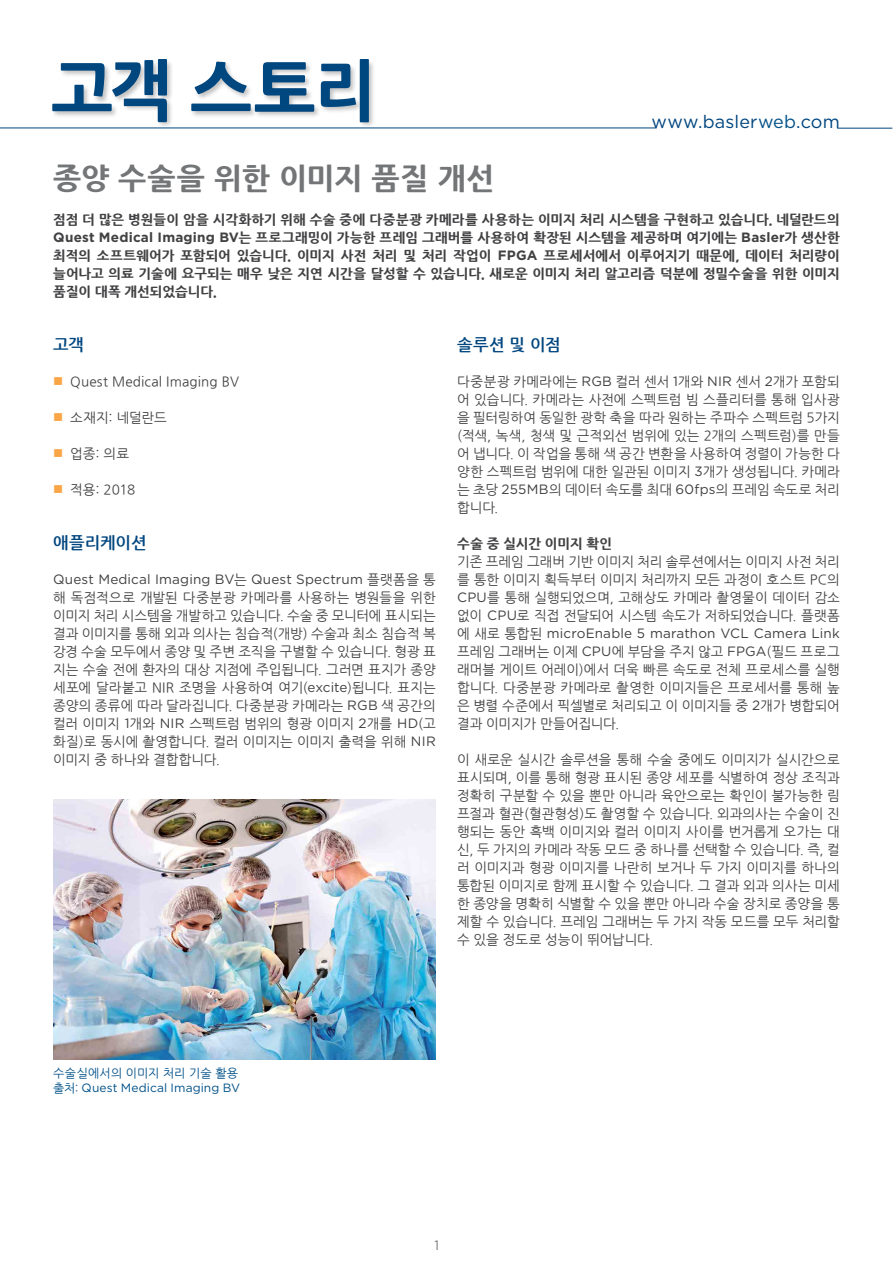
<style>
.page{position:relative;width:893px;height:1263px;background:#fff}
.page>*{position:absolute;margin:0;border:0;box-sizing:border-box;transform-origin:0 0}
.t1{font:800 66px "Nanum Gothic";color:#00467f}
.t2{font:800 30px "Nanum Gothic";letter-spacing:-.005em;color:#737577}
.t3{font:18px "Gotham";letter-spacing:.01em;color:#00467f}
.t4{font:700 16.5px "Nanum Gothic";letter-spacing:-.005em;color:#00467f}
.t5{font:13.5px/18px "Nanum Gothic";color:#414042;text-align:justify}
.t6{font:800 13.5px/18px "Nanum Gothic";color:#414042;text-align:justify}
.t7{font:13.5px "Gotham";letter-spacing:.01em;color:#414042}
.t8{font:300 13.5px "Gotham";color:#414042}
.t9{font:12px "Gotham";letter-spacing:.005em;color:#005188}
.t10{font:12px "Nanum Gothic";letter-spacing:.01em;color:#005188}
.s1{color:#005188}
.s2{font-family:"Gotham";font-weight:700}
.s3{font-family:"Nanum Gothic"}
.s4{font-family:"Gotham"}
</style>
<div class="page">
<hr style="left:837px;top:128px;width:55px;height:1px;background:#00467f">
<hr style="left:0;top:128px;width:657px;height:1px;background:#00467f">
<div style="left:51px;top:59px;width:325px;height:69px;background:#000;opacity:.25"></div>
<img style="left:53px;top:800px;width:383px;height:259px">
<h1 class="t1" style="left:51px;top:55px;width:327px">고객 스토리</h1>
<h3 class="t3" style="left:651px;top:110px;width:190px">www.basler<span class="s1">web</span>.com</h3>
<h2 class="t2" style="left:53px;top:162px;width:443px">종양 수술을 위한 이미지 품질 개선</h2>
<p class="t6" style="left:53px;top:211px;width:788px">점점 더 많은 병원들이 암을 시각화하기 위해 수술 중에 다중분광 카메라를 사용하는 이미지 처리 시스템을 구현하고 있습니다. 네덜란드의 <span class="s2">Quest Medical Imaging BV</span>는 프로그래밍이 가능한 프레임 그래버를 사용하여 확장된 시스템을 제공하며 여기에는 <span class="s2">Basler</span>가 생산한 최적의 소프트웨어가 포함되어 있습니다. 이미지 사전 처리 및 처리 작업이 <span class="s2">FPGA</span> 프로세서에서 이루어지기 때문에, 데이터 처리량이 늘어나고 의료 기술에 요구되는 매우 낮은 지연 시간을 달성할 수 있습니다. 새로운 이미지 처리 알고리즘 덕분에 정밀수술을 위한 이미지 품질이 대폭 개선되었습니다.</p>
<p class="t4" style="left:53px;top:336px;width:32px">고객</p>
<p class="t5" style="left:70px;top:373px;width:170px">Quest Medical Imaging BV</p>
<p class="t5" style="left:70px;top:409px;width:98px">소재지: 네덜란드</p>
<p class="t5" style="left:70px;top:445px;width:60px">업종: 의료</p>
<p class="t5" style="left:70px;top:481px;width:67px">적용: 2018</p>
<p class="t4" style="left:53px;top:534px;width:95px">애플리케이션</p>
<p class="t7" style="left:53px;top:570px;width:384px">Quest Medical Imaging BV<span class="s3">는</span> Quest Spectrum <span class="s3">플랫폼을 통</span></p>
<p class="t5" style="left:53px;top:589px;width:384px">해 독점적으로 개발된 다중분광 카메라를 사용하는 병원들을 위한 이미지 처리 시스템을 개발하고 있습니다. 수술 중 모니터에 표시되는 결과 이미지를 통해 외과 의사는 침습적(개방) 수술과 최소 침습적 복 강경 수술 모두에서 종양 및 주변 조직을 구별할 수 있습니다. 형광 표 지는 수술 전에 환자의 대상 지점에 주입됩니다. 그러면 표지가 종양 세포에 달라붙고 NIR 조명을 사용하여 여기(<span class="s4">excite</span>)됩니다. 표지는 종양의 종류에 따라 달라집니다. 다중분광 카메라는 <span class="s4">RGB</span> 색 공간의 컬러 이미지 <span class="s4">1</span>개와 <span class="s4">NIR</span> 스펙트럼 범위의 형광 이미지 <span class="s4">2</span>개를 <span class="s4">HD</span>(고 화질)로 동시에 촬영합니다. 컬러 이미지는 이미지 출력을 위해 <span class="s4">NIR </span>이미지 중 하나와 결합합니다.</p>
<p class="t4" style="left:457px;top:336px;width:105px">솔루션 및 이점</p>
<p class="t5" style="left:457px;top:373px;width:384px">다중분광 카메라에는 <span class="s4">RGB</span> 컬러 센서 <span class="s4">1</span>개와 <span class="s4">NIR</span> 센서 <span class="s4">2</span>개가 포함되 어 있습니다. 카메라는 사전에 스펙트럼 빔 스플리터를 통해 입사광 을 필터링하여 동일한 광학 축을 따라 원하는 주파수 스펙트럼 5가지 (적색, 녹색, 청색 및 근적외선 범위에 있는 2개의 스펙트럼)를 만들 어 냅니다. 이 작업을 통해 색 공간 변환을 사용하여 정렬이 가능한 다 양한 스펙트럼 범위에 대한 일관된 이미지 <span class="s4">3</span>개가 생성됩니다. 카메라 는 초당 <span class="s4">255MB</span>의 데이터 속도를 최대 <span class="s4">60fps</span>의 프레임 속도로 처리 합니다.</p>
<p class="t6" style="left:457px;top:534px;width:157px">수술 중 실시간 이미지 확인</p>
<p class="t5" style="left:457px;top:553px;width:384px">기존 프레임 그래버 기반 이미지 처리 솔루션에서는 이미지 사전 처리 를 통한 이미지 획득부터 이미지 처리까지 모든 과정이 호스트 PC의 <span class="s4">CPU</span>를 통해 실행되었으며, 고해상도 카메라 촬영물이 데이터 감소 없이 <span class="s4">CPU</span>로 직접 전달되어 시스템 속도가 저하되었습니다. 플랫폼</p>
<p class="t7" style="left:457px;top:624px;width:384px"><span class="s3">에 새로 통합된</span> microEnable 5 marathon VCL Camera Link</p>
<p class="t5" style="left:457px;top:643px;width:384px">프레임 그래버는 이제 <span class="s4">CPU</span>에 부담을 주지 않고 <span class="s4">FPGA</span>(필드 프로그 래머블 게이트 어레이)에서 더욱 빠른 속도로 전체 프로세스를 실행 합니다. 다중분광 카메라로 촬영한 이미지들은 프로세서를 통해 높 은 병렬 수준에서 픽셀별로 처리되고 이 이미지들 중 <span class="s4">2</span>개가 병합되어 결과 이미지가 만들어집니다.</p>
<p class="t5" style="left:457px;top:751px;width:384px">이 새로운 실시간 솔루션을 통해 수술 중에도 이미지가 실시간으로 표시되며, 이를 통해 형광 표시된 종양 세포를 식별하여 정상 조직과 정확히 구분할 수 있을 뿐만 아니라 육안으로는 확인이 불가능한 림 프절과 혈관(혈관형성)도 촬영할 수 있습니다. 외과의사는 수술이 진 행되는 동안 흑백 이미지와 컬러 이미지 사이를 번거롭게 오가는 대 신, 두 가지의 카메라 작동 모드 중 하나를 선택할 수 있습니다. 즉, 컬 러 이미지과 형광 이미지를 나란히 보거나 두 가지 이미지를 하나의 통합된 이미지로 함께 표시할 수 있습니다. 그 결과 외과 의사는 미세 한 종양을 명확히 식별할 수 있을 뿐만 아니라 수술 장치로 종양을 통 제할 수 있습니다. 프레임 그래버는 두 가지 작동 모드를 모두 처리할 수 있을 정도로 성능이 뛰어납니다.</p>
<p class="t10" style="left:53px;top:1068px;width:187px">수술실에서의 이미지 처리 기술 활용</p>
<p class="t9" style="left:53px;top:1080px;width:189px"><span class="s3">출처:</span> Quest Medical Imaging BV</p>
<p class="t8" style="left:434px;top:1236px;width:6px">1</p>
</div>
